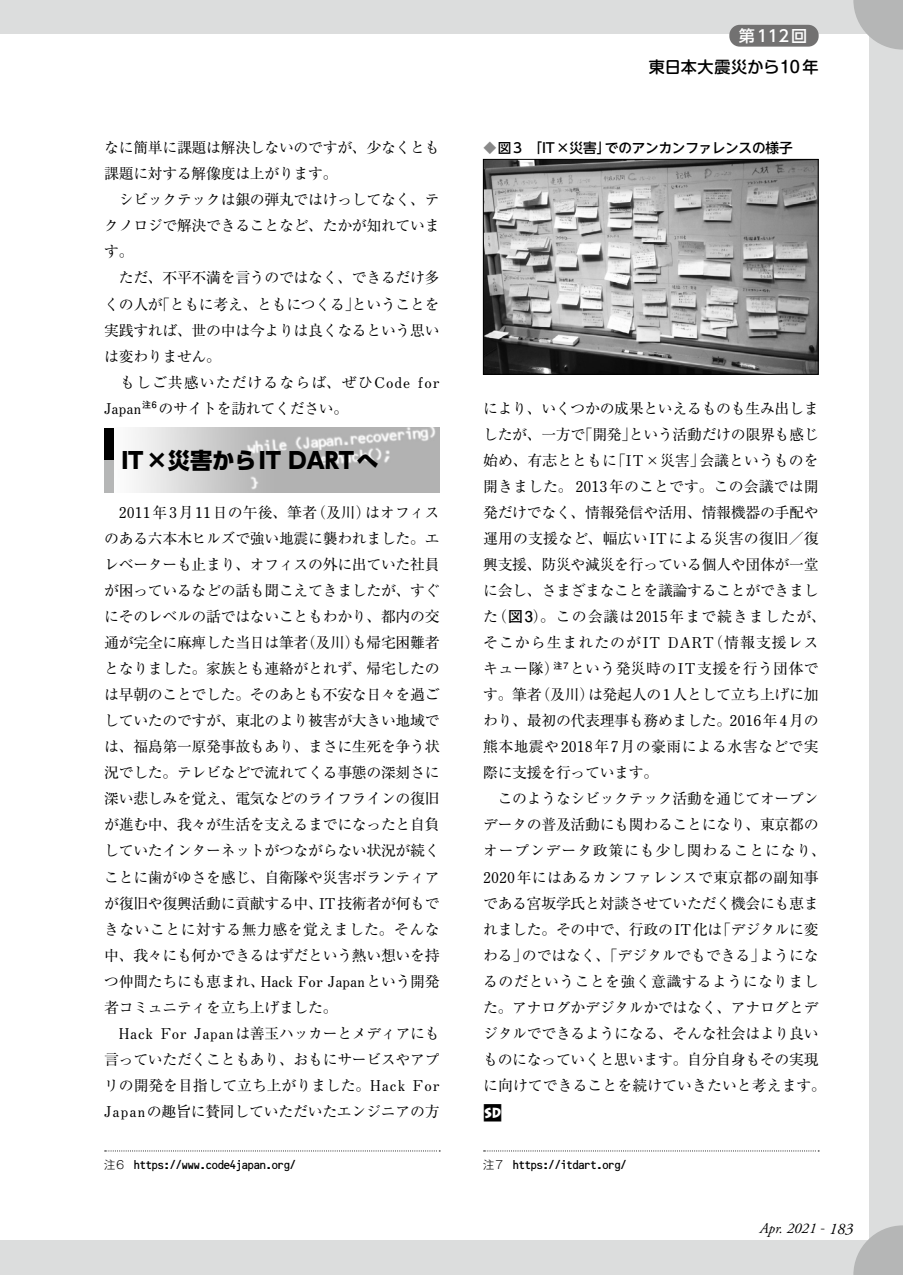
<style>
.page{position:relative;width:903px;height:1275px;background:#dcdddd}
.page>*{position:absolute;margin:0;border:0;box-sizing:border-box;transform-origin:0 0}
.t1{font:800 22.4px "UD Shin Go Pro";letter-spacing:-.005em;color:#000}
.t2{font:17.32px "Sdesign";color:#000}
.t3{font:500 16.1px "Shin M Go Pro";letter-spacing:.03em;color:#000}
.t4{font:500 16.1px "UD Shin Go Pro";letter-spacing:.065em;color:#fff}
.t5{font:14.88px/26.1px "Ryumin Pro";letter-spacing:-.02em;color:#000}
.t6{font:italic 14.88px "Adobe Garamond Pro";color:#000}
.t7{font:500 13.65px "UD Shin Go NT Pro";letter-spacing:-.015em;color:#000}
.t8{font:12.25px "Software Design Bsla W3";letter-spacing:-.01em;color:#000}
.s1{font-family:"Futo Min A101 Pro";font-weight:700}
.s2{font-family:"Gothic MB101 Pro";font-weight:300;font-size:11.2px}
.s3{font-family:"Koz Min Pro";font-weight:400;color:#898989}
.s4{font-family:"Futo Go B101 Pro";font-weight:700}
.s5{font-family:"Garamond";font-style:normal}
.s6{font-size:16.1px}
</style>
<div class="page">
<div style="left:0;top:35px;width:868px;height:1205px;background:#fff"></div>
<svg style="left:853px;top:0;width:50px;height:50px"></svg>
<svg style="left:853px;top:1225px;width:50px;height:50px"></svg>
<div style="left:729px;top:25px;width:90px;height:22px;background:#727171;border-radius:10px"></div>
<svg style="left:484px;top:1150px;width:335px;height:1px"></svg>
<img style="left:135px;top:428px;width:305px;height:64px">
<div style="left:104px;top:428px;width:10px;height:32px;background:#000"></div>
<div style="left:104px;top:460px;width:10px;height:32px;background:#b5b6b6"></div>
<svg style="left:105px;top:1150px;width:335px;height:1px"></svg>
<img style="left:485px;top:161px;width:331px;height:212px">
<div style="left:483px;top:159px;width:335px;height:216px;border:1px solid #000"></div>
<p class="t5" style="left:104px;top:134px;width:337px">なに簡単に課題は解決しないのですが、少なくとも課題に対する解像度は上がります。<br>　シビックテックは銀の弾丸ではけっしてなく、テクノロジで解決できることなど、たかが知れています。<br>　ただ、不平不満を言うのではなく、できるだけ多くの人が「ともに考え、ともにつくる」ということを実践すれば、世の中は今よりは良くなるという思いは変わりません。<br>　もしご共感いただけるならば、ぜひ<span class="s1">Code for<br>Japan</span><sup>注6</sup> のサイトを訪れてください。</p>
<h1 class="t1" style="left:121px;top:442px;width:259px">IT×災害からIT DARTへ</h1>
<p class="t5" style="left:104px;top:498px;width:337px;text-align:justify;text-indent:15px"><span class="s1">2011</span>年<span class="s1">3</span>月<span class="s1">11</span>日の午後、筆者（及川）はオフィスのある六本木ヒルズで強い地震に襲われました。エレベーターも止まり、オフィスの外に出ていた社員が困っているなどの話も聞こえてきましたが、すぐにそのレベルの話ではないこともわかり、都内の交通が完全に麻痺した当日は筆者（及川）も帰宅困難者となりました。家族とも連絡がとれず、帰宅したのは早朝のことでした。そのあとも不安な日々を過ごしていたのですが、東北のより被害が大きい地域では、福島第一原発事故もあり、まさに生死を争う状況でした。テレビなどで流れてくる事態の深刻さに深い悲しみを覚え、電気などのライフラインの復旧が進む中、我々が生活を支えるまでになったと自負していたインターネットがつながらない状況が続くことに歯がゆさを感じ、自衛隊や災害ボランティアが復旧や復興活動に貢献する中、<span class="s1">IT</span>技術者が何もできないことに対する無力感を覚えました。そんな中、我々にも何かできるはずだという熱い想いを持つ仲間たちにも恵まれ、<span class="s1">Hack For Japan</span>という開発者コミュニティを立ち上げました。</p>
<p class="t5" style="left:104px;top:1019px;width:337px;text-align:justify;text-indent:15px"><span class="s1">Hack For Japan</span>は善玉ハッカーとメディアにも言っていただくこともあり、おもにサービスやアプリの開発を目指して立ち上がりました。<span class="s1">Hack For Japan</span>の趣旨に賛同していただいたエンジニアの方</p>
<p class="t8" style="left:104px;top:1158px;width:193px"><span class="s2">注6</span> https://www.code4japan.org/</p>
<p class="t4" style="left:739px;top:23px;width:70px">第112回</p>
<p class="t3" style="left:649px;top:54px;width:171px">東日本大震災から10年</p>
<p class="t7" style="left:483px;top:136px;width:311px"><span class="s3">◆</span>図3　「IT×災害」でのアンカンファレンスの様子</p>
<p class="t5" style="left:483px;top:394px;width:345px">により、いくつかの成果といえるものも生み出しましたが、一方で「開発」という活動だけの限界も感じ始め、有志とともに「<span class="s1">IT</span>×災害」会議というものを開きました。 <span class="s1">2013</span>年のことです。この会議では開発だけでなく、情報発信や活用、情報機器の手配や運用の支援など、幅広い<span class="s1">IT</span>による災害の復旧／復興支援、防災や減災を行っている個人や団体が一堂に会し、さまざまなことを議論することができました（<span class="s4">図3</span>）。この会議は<span class="s1">2015</span>年まで続きましたが、そこから生まれたのが<span class="s1">IT DART</span>（情報支援レスキュー隊）<sup>注7</sup> という発災時の<span class="s1">IT</span>支援を行う団体です。筆者（及川）は発起人の<span class="s1">1</span>人として立ち上げに加わり、最初の代表理事も務めました。<span class="s1">2016</span>年<span class="s1">4</span>月の熊本地震や<span class="s1">2018</span>年<span class="s1">7</span>月の豪雨による水害などで実際に支援を行っています。<br>　このようなシビックテック活動を通じてオープンデータの普及活動にも関わることになり、東京都のオープンデータ政策にも少し関わることになり、<br><span class="s1">2020</span>年にはあるカンファレンスで東京都の副知事である宮坂学氏と対談させていただく機会にも恵まれました。その中で、行政の<span class="s1">IT</span>化は「デジタルに変わる」のではなく、「デジタルでもできる」ようになるのだということを強く意識するようになりました。アナログかデジタルかではなく、アナログとデジタルでできるようになる、そんな社会はより良いものになっていくと思います。自分自身もその実現に向けてできることを続けていきたいと考えます。</p>
<p class="t2" style="left:483px;top:1104px;width:21px">s</p>
<p class="t8" style="left:483px;top:1158px;width:145px"><span class="s2">注7</span> https://itdart.org/</p>
<p class="t6" style="left:760px;top:1220px;width:95px">Apr. 2021 <span class="s5">-</span> <span class="s6">183</span></p>
</div>
